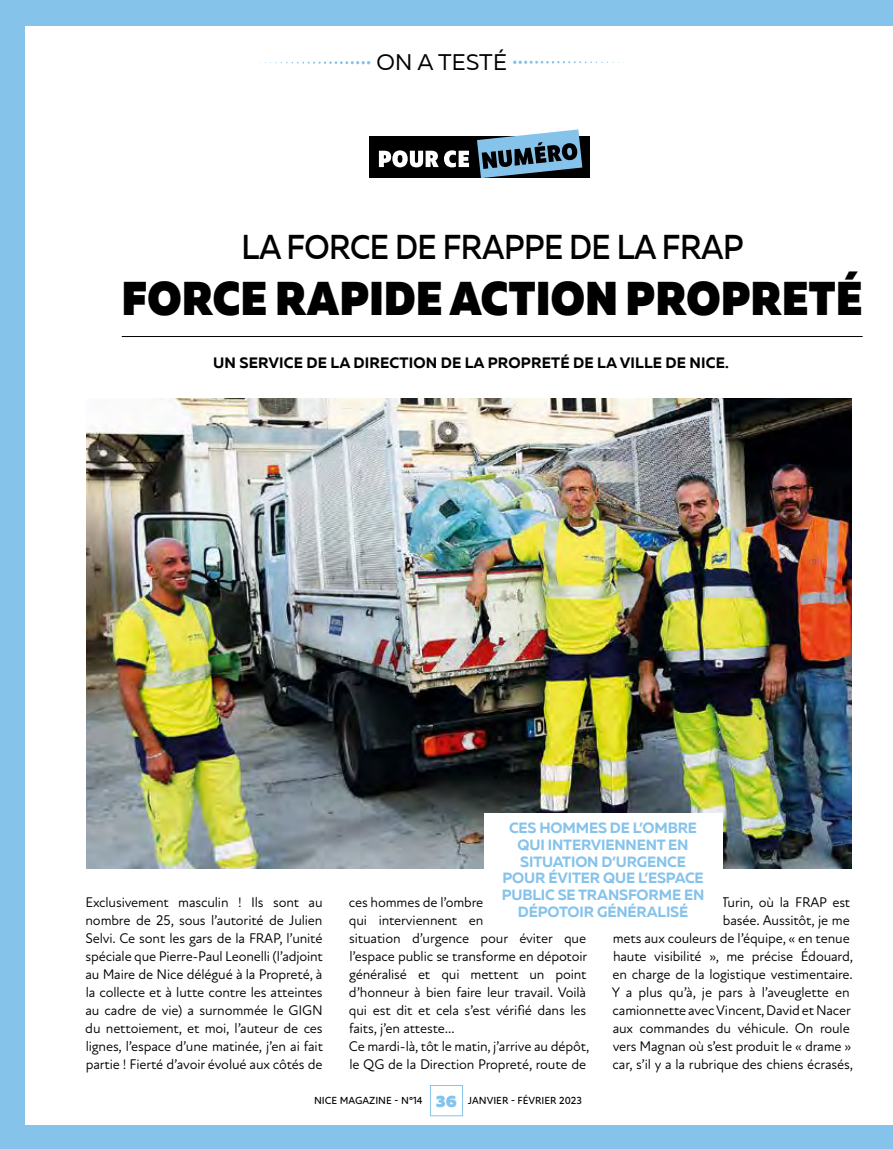
<style>
.page{position:relative;width:893px;height:1149px;background:#fff}
.page>*{position:absolute;margin:0;border:0;box-sizing:border-box;transform-origin:0 0}
.t1{font:900 47.1px "Muller";letter-spacing:.01em;color:#000;scale:.9 1}
.t2{font:500 34.35px "Muller";letter-spacing:-.015em;color:#000;scale:.9 1}
.t3{font:22.5px "Muller";letter-spacing:.01em;color:#000}
.t4{font:900 16.5px "Muller";color:#86c3eb}
.t5{font:700 15px "Muller";letter-spacing:.01em;color:#000}
.t6{font:700 14.85px/16.8px "Muller";letter-spacing:-.01em;color:#86c3eb;text-align:center}
.t7{font:14.25px/18px "Atten Round New";letter-spacing:-.01em;color:#000;text-align:justify}
.t8{font:500 10.5px "Atten Round New";color:#000}
</style>
<div class="page">
<div style="left:430px;top:1084px;width:33px;height:31px;border:1px solid #86c3eb"></div>
<div style="left:0;top:0;width:893px;height:26px;background:#86c3eb"></div>
<div style="left:0;top:0;width:24px;height:1148px;background:#86c3eb"></div>
<div style="left:0;top:1125px;width:893px;height:23px;background:#86c3eb"></div>
<hr style="left:122px;top:336px;width:741px;height:1px;background:#000">
<div style="left:369px;top:136px;width:221px;height:42px;background:#000"></div>
<svg style="left:379px;top:150px;width:90px;height:17px"></svg>
<svg style="left:477px;top:129px;width:105px;height:49px"></svg>
<img style="left:86px;top:398px;width:766px;height:469px">
<div style="left:484px;top:812px;width:238px;height:113px;background:#fff"></div>
<svg style="left:259px;top:61px;width:111px;height:3px"></svg>
<svg style="left:513px;top:60px;width:111px;height:4px"></svg>
<h3 class="t3" style="left:376px;top:48px;width:132px">ON A TESTÉ</h3>
<h2 class="t2" style="left:242px;top:225px;width:559px">LA FORCE DE FRAPPE DE LA FRAP</h2>
<h1 class="t1" style="left:122px;top:269px;width:824px">FORCE RAPIDE ACTION PROPRETÉ</h1>
<p class="t5" style="left:213px;top:353px;width:517px">UN SERVICE DE LA DIRECTION DE LA PROPRETÉ DE LA VILLE DE NICE.</p>
<p class="t6" style="left:502px;top:819px;width:204px">CES HOMMES DE L’OMBRE<br>QUI INTERVIENNENT EN<br>SITUATION D’URGENCE<br>POUR ÉVITER QUE L’ESPACE<br>PUBLIC SE TRANSFORME EN<br>DÉPOTOIR GÉNÉRALISÉ</p>
<p class="t7" style="left:85px;top:893px;width:239px">Exclusivement masculin ! Ils sont au nombre de 25, sous l’autorité de Julien Selvi. Ce sont les gars de la FRAP, l’unité spéciale que Pierre-Paul Leonelli (l’adjoint au Maire de Nice délégué à la Propreté, à la collecte et à lutte contre les atteintes au cadre de vie) a surnommée le GIGN du nettoiement, et moi, l’auteur de ces lignes, l’espace d’une matinée, j’en ai fait partie ! Fierté d’avoir évolué aux côtés de</p>
<p class="t7" style="left:349px;top:893px;width:242px;text-align:left">ces hommes de l’ombre<br>qui interviennent en<br>situation d’urgence pour éviter que l’espace public se transforme en dépotoir généralisé et qui mettent un point d’honneur à bien faire leur travail. Voilà qui est dit et cela s’est vérifié dans les faits, j’en atteste…<br>Ce mardi-là, tôt le matin, j’arrive au dépôt, le QG de la Direction Propreté, route de</p>
<p class="t7" style="left:612px;top:893px;width:243px;text-align:right">Turin, où la FRAP est<br>basée. Aussitôt, je me<br>mets aux couleurs de l’équipe, « en tenue haute visibilité », me précise Édouard, en charge de la logistique vestimentaire.<br>Y a plus qu’à, je pars à l’aveuglette en camionnette avec Vincent, David et Nacer aux commandes du véhicule. On roule vers Magnan où s’est produit le « drame » car, s’il y a la rubrique des chiens écrasés,</p>
<p class="t8" style="left:314px;top:1094px;width:110px">NICE MAGAZINE - N°14</p>
<p class="t8" style="left:468px;top:1094px;width:116px">JANVIER - FÉVRIER 2023</p>
<p class="t4" style="left:436px;top:1090px;width:23px">36</p>
</div>
